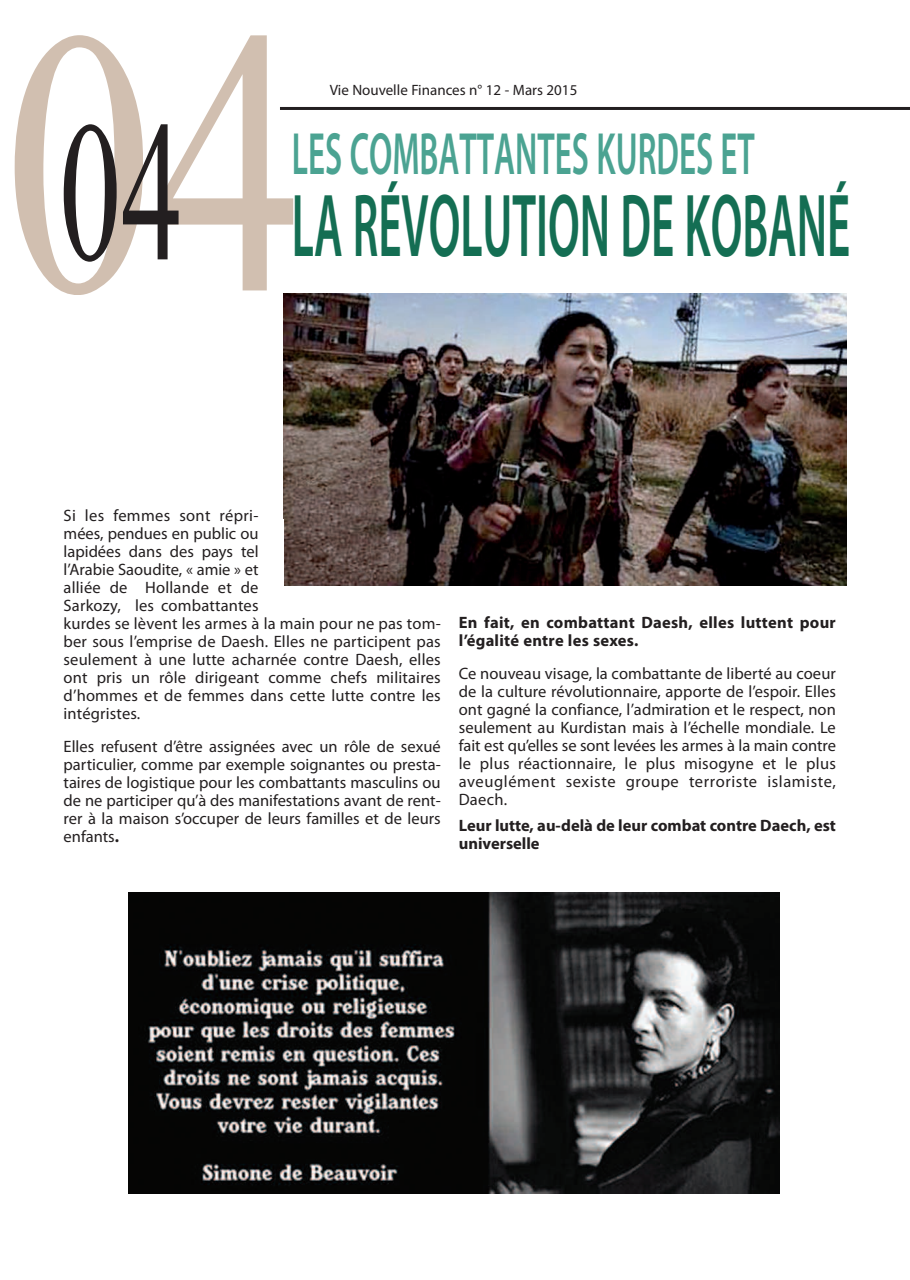
<style>
.page{position:relative;width:910px;height:1280px;background:#fff}
.page>*{position:absolute;margin:0;border:0;box-sizing:border-box;transform-origin:0 0}
.t1{font:600 90px "Myriad Pro";color:#146e53;scale:.5 1}
.t2{font:600 60px "Myriad Pro";color:#4ba392;scale:.55 1}
.t3{font:16.5px/18px "Myriad Pro";letter-spacing:.01em;color:#231f20;text-align:justify}
.t4{font:700 16.5px/18px "Myriad Pro";letter-spacing:.01em;color:#231f20}
.t5{font:15px "Myriad Pro";color:#231f20}
.s1{font-family:"Times New Roman";font-weight:400;font-size:199.8px;color:#231f20}
.s2{font-weight:700}
</style>
<div class="page">
<hr style="left:280px;top:107px;width:630px;height:3px;background:#231f20">
<img style="left:284px;top:294px;width:563px;height:291px">
<img style="left:128px;top:892px;width:652px;height:301px">
<svg style="left:15px;top:35px;width:128px;height:260px"></svg>
<svg style="left:159px;top:35px;width:134px;height:256px"></svg>
<p class="t5" style="left:330px;top:85px;width:249px">Vie Nouvelle Finances n° 12 - Mars 2015</p>
<h1 class="t1" style="left:59px;top:192px;width:1584px"><span class="s1">04</span> LA RÉVOLUTION DE KOBANÉ</h1>
<h2 class="t2" style="left:292px;top:131px;width:843px">LES COMBATTANTES KURDES ET</h2>
<p class="t3" style="left:64px;top:508px;width:379px;text-align:left">Si les femmes sont répri-<br>mées, pendues en public ou<br>lapidées dans des pays tel<br>l’Arabie Saoudite, « amie » et<br>alliée de Hollande et de<br>Sarkozy, les combattantes<br>kurdes se lèvent les armes à la main pour ne pas tom&shy;ber sous l’emprise de Daesh. Elles ne participent pas seulement à une lutte acharnée contre Daesh, elles ont pris un rôle dirigeant comme chefs militaires d’hommes et de femmes dans cette lutte contre les intégristes.</p>
<p class="t3" style="left:64px;top:739px;width:379px">Elles refusent d’être assignées avec un rôle de sexué particulier, comme par exemple soignantes ou presta&shy;taires de logistique pour les combattants masculins ou de ne participer qu’à des manifestations avant de rent&shy;rer à la maison s’occuper de leurs familles et de leurs enfants<span class="s2">.</span></p>
<p class="t4" style="left:459px;top:615px;width:379px">En fait, en combattant Daesh, elles luttent pour l’égalité entre les sexes.</p>
<p class="t3" style="left:459px;top:666px;width:379px">Ce nouveau visage, la combattante de liberté au coeur de la culture révolutionnaire, apporte de l’espoir. Elles ont gagné la confiance, l’admiration et le respect, non seulement au Kurdistan mais à l’échelle mondiale. Le fait est qu’elles se sont levées les armes à la main contre le plus réactionnaire, le plus misogyne et le plus aveuglément sexiste groupe terroriste islamiste, Daech.</p>
<p class="t4" style="left:459px;top:818px;width:379px">Leur lutte, au-delà de leur combat contre Daech, est universelle</p>
</div>
